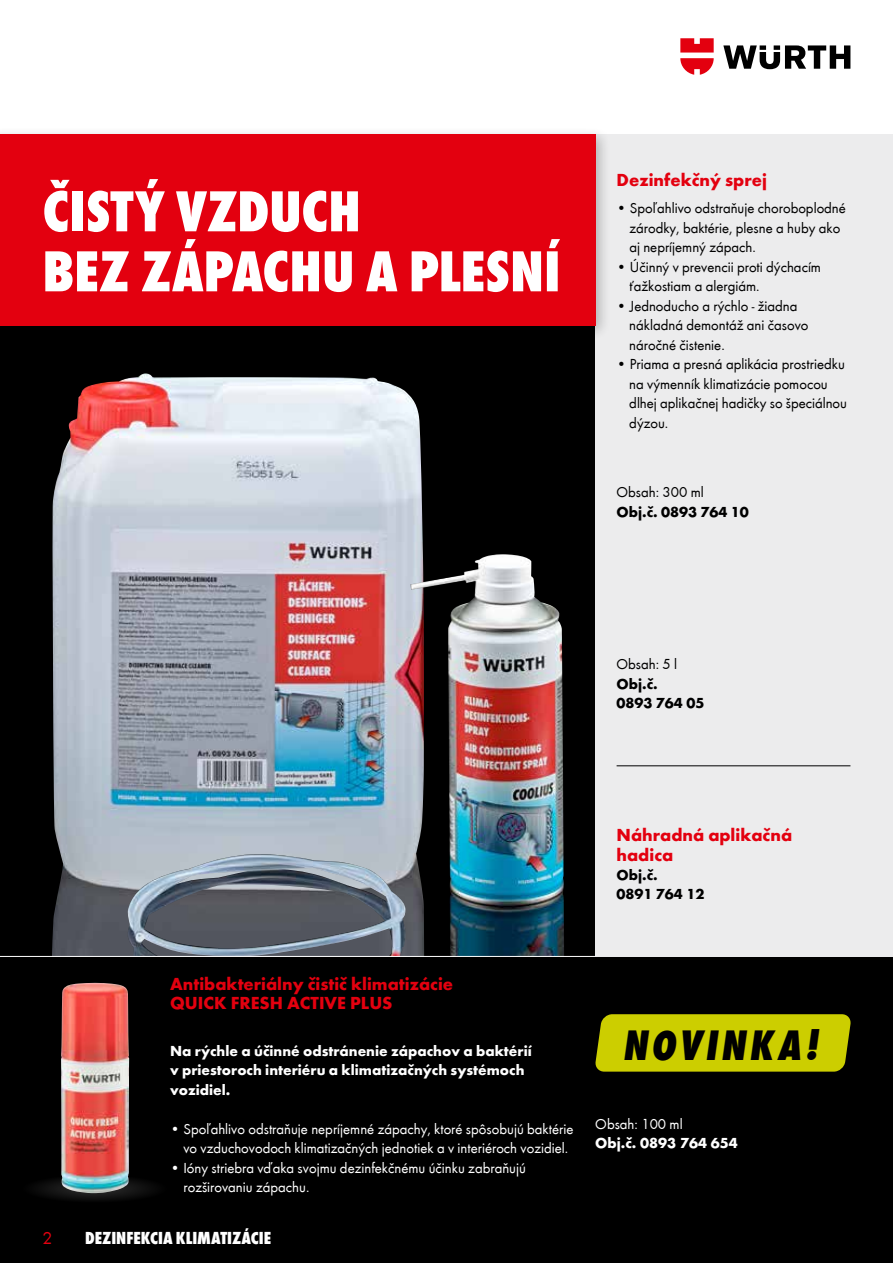
<style>
.page{position:relative;width:893px;height:1263px;background:#fff}
.page>*{position:absolute;margin:0;border:0;box-sizing:border-box;transform-origin:0 0}
.t1{font:800 condensed 60px/60px "Wuerth";color:#fff}
.t2{font:43.95px "Wuerth Extra Bold Cond Caps";color:#000}
.t3{font:700 18px/19.5px "Wuerth";color:#e3000f}
.t4{font:800 condensed 18px "Wuerth";color:#fff}
.t5{font:18px "Wuerth";color:#e3000f}
.t6{font:15px/19.5px "Wuerth";color:#000}
.t7{font:15px/19.5px "Wuerth";color:#fff;text-align:center}
.t8{font:700 15px/19.5px "Wuerth";color:#fff}
.t9{font:700 15px/19.5px "Wuerth";color:#000}
</style>
<div class="page">
<div style="left:0;top:134px;width:893px;height:1129px;background:#000"></div>
<svg style="left:723px;top:45px;width:127px;height:24px"></svg>
<svg style="left:680px;top:38px;width:34px;height:37px"></svg>
<div style="left:595px;top:134px;width:298px;height:823px;background:#ececed"></div>
<img style="left:52px;top:373px;width:371px;height:583px">
<img style="left:127px;top:554px;width:437px;height:402px">
<div style="left:0;top:126px;width:611px;height:215px;background:#000;opacity:.25"></div>
<div style="left:0;top:134px;width:595px;height:191px;background:#e3000f"></div>
<hr style="left:0;top:956px;width:595px;height:1px;background:#fff">
<svg style="left:38px;top:1180px;width:114px;height:20px"></svg>
<img style="left:61px;top:983px;width:68px;height:210px">
<div style="left:595px;top:1014px;width:256px;height:57px;background:#ccce00"></div>
<hr style="left:617px;top:765px;width:233px;height:1px;background:#000">
<h1 class="t1" style="left:43px;top:178px;width:519px">ČISTÝ VZDUCH<br>BEZ ZÁPACHU A PLESNÍ</h1>
<p class="t3" style="left:617px;top:169px;width:152px">Dezinfekčný sprej</p>
<p class="t6" style="left:629px;top:198px;width:218px;text-indent:-13px">• Spoľahlivo odstraňuje choroboplodné zárodky, baktérie, plesne a huby ako aj nepríjemný zápach.</p>
<p class="t6" style="left:629px;top:256px;width:193px;text-indent:-13px">• Účinný v prevencii proti dýchacím ťažkostiam a alergiám.</p>
<p class="t6" style="left:629px;top:295px;width:181px;text-indent:-13px">• Jednoducho a rýchlo - žiadna nákladná demontáž ani časovo náročné čistenie.</p>
<p class="t6" style="left:629px;top:354px;width:219px;text-indent:-13px">• Priama a presná aplikácia prostriedku na výmenník klimatizácie pomocou dlhej aplikačnej hadičky so špeciálnou dýzou.</p>
<p class="t6" style="left:617px;top:482px;width:89px">Obsah: 300 ml</p>
<p class="t9" style="left:617px;top:501px;width:134px">Obj.č. 0893 764 10</p>
<p class="t6" style="left:617px;top:653px;width:62px">Obsah: 5 l</p>
<p class="t9" style="left:617px;top:673px;width:89px">Obj.č.<br>0893 764 05</p>
<p class="t3" style="left:617px;top:824px;width:177px">Náhradná aplikačná hadica</p>
<p class="t9" style="left:617px;top:864px;width:89px">Obj.č.<br>0891 764 12</p>
<p class="t3" style="left:170px;top:973px;width:285px">Antibakteriálny čistič klimatizácie<br>QUICK FRESH ACTIVE PLUS</p>
<p class="t8" style="left:170px;top:1040px;width:363px">Na rýchle a účinné odstránenie zápachov a baktérií v priestoroch interiéru a klimatizačných systémoch vozidiel.</p>
<p class="t7" style="left:170px;top:1118px;width:405px">• Spoľahlivo odstraňuje nepríjemné zápachy, ktoré spôsobujú baktérie vo vzduchovodoch klimatizačných jednotiek a v interiéroch vozidiel.</p>
<p class="t7" style="left:183px;top:1157px;width:344px;text-align:left;text-indent:-13px">• Ióny striebra vďaka svojmu dezinfekčnému účinku zabraňujú rozširovaniu zápachu.</p>
<p class="t5" style="left:43px;top:1225px;width:11px">2</p>
<p class="t4" style="left:85px;top:1225px;width:188px">DEZINFEKCIA KLIMATIZÁCIE</p>
<h2 class="t2" style="left:622px;top:1015px;width:205px">NOVINKA!</h2>
<p class="t7" style="left:595px;top:1113px;width:89px">Obsah: 100 ml</p>
<p class="t8" style="left:595px;top:1132px;width:144px">Obj.č. 0893 764 654</p>
</div>
